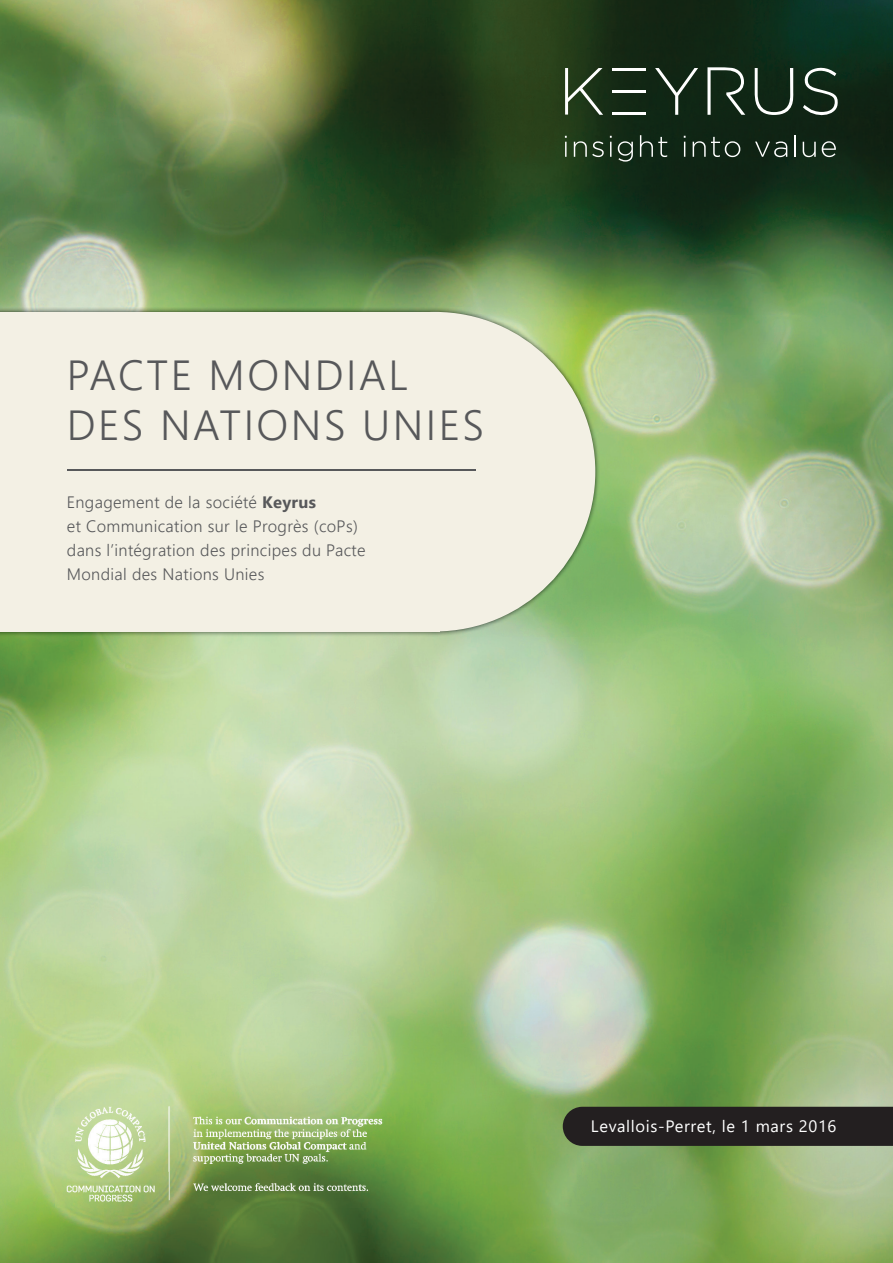
<style>
.page{position:relative;width:893px;height:1263px;background:#fff}
.page>*{position:absolute;margin:0;border:0;box-sizing:border-box;transform-origin:0 0}
.t1{font:300 42px/49.5px "Segoe UI";letter-spacing:.06em;color:#57585a}
.t2{font:300 16.5px/24px "Segoe UI";letter-spacing:.02em;color:#57585a}
.t3{font:16.5px "Segoe UI";letter-spacing:.04em;color:#fff}
.s1{font-weight:700}
</style>
<div class="page">
<img style="left:0;top:0;width:473px;height:307px">
<img style="left:473px;top:0;width:420px;height:315px">
<img style="left:578px;top:315px;width:315px;height:948px">
<img style="left:0;top:636px;width:367px;height:469px">
<img style="left:367px;top:636px;width:211px;height:627px">
<img style="left:0;top:1105px;width:104px;height:158px">
<img style="left:104px;top:1208px;width:264px;height:55px">
<div style="left:563px;top:1107px;width:330px;height:39px;background:#231f20"></div>
<img style="left:55px;top:1094px;width:334px;height:114px">
<img style="left:0;top:307px;width:600px;height:329px">
<div style="left:274px;top:312px;width:321px;height:319px;background:#f3f0e4;border-radius:50%"></div>
<div style="left:0;top:312px;width:440px;height:319px;background:#f3f0e4"></div>
<hr style="left:67px;top:469px;width:408px;height:1px;background:#57585a">
<svg style="left:565px;top:68px;width:38px;height:47px;background:#4c5f47"></svg>
<hr style="left:612px;top:68px;width:34px;height:3px;background:#fff">
<hr style="left:612px;top:90px;width:34px;height:3px;background:#fff">
<hr style="left:612px;top:112px;width:34px;height:3px;background:#fff">
<svg style="left:655px;top:68px;width:43px;height:47px;background:#2e4131"></svg>
<svg style="left:707px;top:67px;width:38px;height:48px"></svg>
<svg style="left:755px;top:68px;width:40px;height:47px;background:#394d3e"></svg>
<svg style="left:803px;top:67px;width:35px;height:53px;background:#3c4f41"></svg>
<svg style="left:565px;top:136px;width:2px;height:21px"></svg>
<svg style="left:574px;top:141px;width:30px;height:16px"></svg>
<svg style="left:610px;top:136px;width:2px;height:21px"></svg>
<svg style="left:618px;top:141px;width:15px;height:21px"></svg>
<svg style="left:640px;top:135px;width:27px;height:22px"></svg>
<svg style="left:684px;top:136px;width:2px;height:21px"></svg>
<svg style="left:693px;top:137px;width:47px;height:20px"></svg>
<svg style="left:755px;top:141px;width:32px;height:16px"></svg>
<hr style="left:794px;top:135px;width:2px;height:22px;background:#fff">
<svg style="left:803px;top:142px;width:13px;height:15px"></svg>
<svg style="left:822px;top:141px;width:14px;height:16px"></svg>
<h1 class="t1" style="left:67px;top:349px;width:419px">PACTE MONDIAL<br>DES NATIONS UNIES</h1>
<p class="t2" style="left:67px;top:490px;width:300px">Engagement de la société <span class="s1">Keyrus<br></span>et Communication sur le Progrès (coPs) dans l’intégration des principes du Pacte Mondial des Nations Unies</p>
<p class="t3" style="left:591px;top:1113px;width:247px">Levallois-Perret, le 1 mars 2016</p>
</div>
